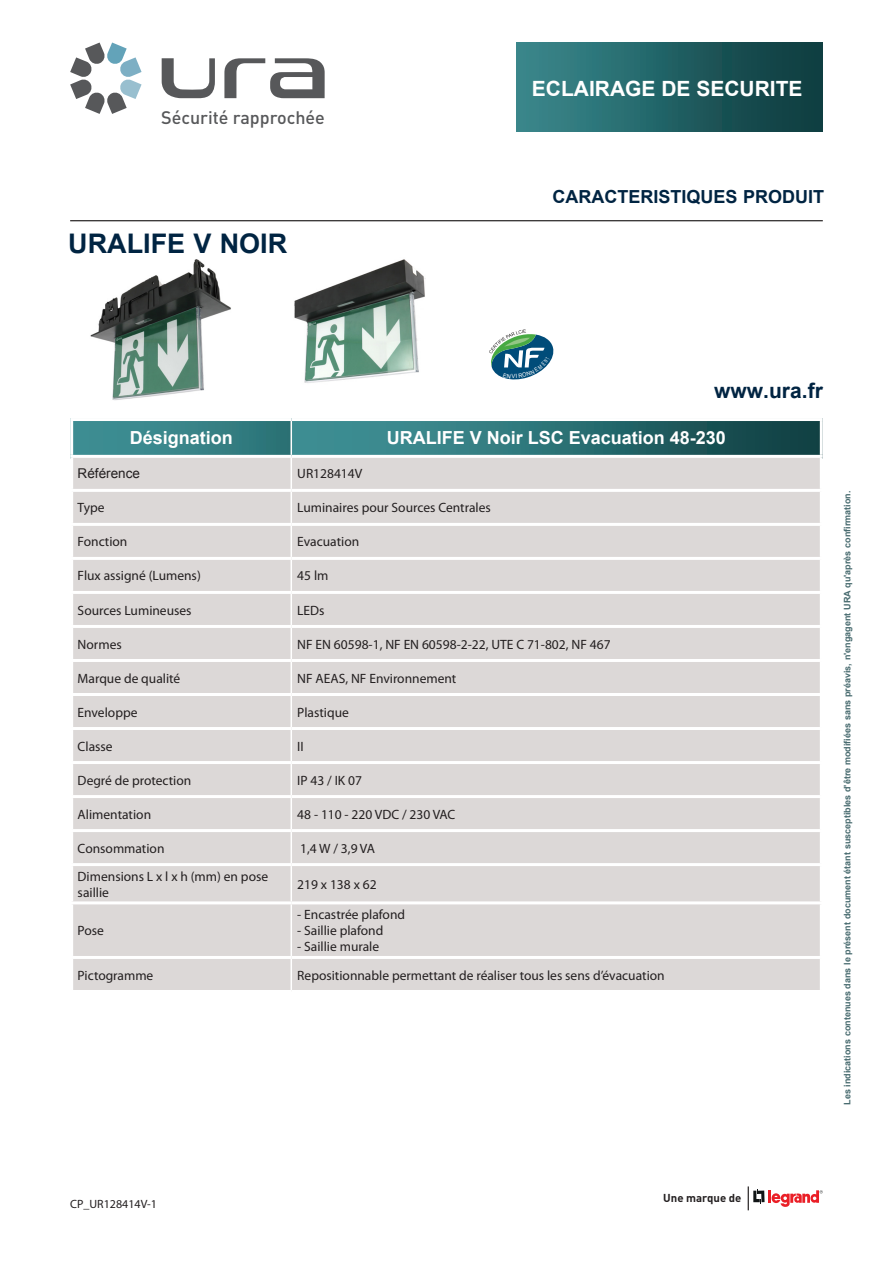
<style>
.page{position:relative;width:893px;height:1263px;background:#fff}
.page>*{position:absolute;margin:0;border:0;box-sizing:border-box;transform-origin:0 0}
.titre-produit{font:700 27px "Arial";color:#002442}
.Coordonnées{font:700 21px "Arial";color:#fff}
.Référence{font:700 21px "Arial";color:#002442}
.t1{font:700 18px "Arial";color:#fff}
.t2{font:700 18px "Arial";color:#002442}
.t3{font:500 17.85px "DIN Pro";color:#57585a}
.t4{font:13.5px/16.2px "Myriad Pro";color:#231f20}
.t5{font:13.5px "Arial";color:#231f20}
.pied-de-page-suite{font:12px "Myriad Pro";color:#231f20}
.t6{font:700 11.4px "DIN Pro";color:#231f20}
.t7{font:700 9px "Arial";color:#486b6f}
</style>
<div class="page">
<hr style="left:70px;top:220px;width:753px;height:1px;background:#231f20">
<svg style="left:748px;top:1186px;width:75px;height:24px"></svg>
<svg style="left:162px;top:58px;width:53px;height:40px"></svg>
<svg style="left:70px;top:43px;width:72px;height:71px"></svg>
<svg style="left:224px;top:58px;width:101px;height:40px"></svg>
<div style="left:517px;top:43px;width:306px;height:89px;background:linear-gradient(to right,#3a898e,#0b393c)"></div>
<img style="left:90px;top:260px;width:141px;height:140px">
<svg style="left:293px;top:421px;width:527px;height:34px;background:#2a6e71"></svg>
<svg style="left:73px;top:421px;width:218px;height:34px;background:#388388"></svg>
<div style="left:73px;top:458px;width:747px;height:532px;background:#dcd8d7"></div>
<hr style="left:291px;top:458px;width:1px;height:31px;background:#fff">
<hr style="left:291px;top:492px;width:1px;height:31px;background:#fff">
<hr style="left:291px;top:526px;width:1px;height:31px;background:#fff">
<hr style="left:291px;top:560px;width:1px;height:31px;background:#fff">
<hr style="left:291px;top:594px;width:1px;height:31px;background:#fff">
<hr style="left:291px;top:628px;width:1px;height:31px;background:#fff">
<hr style="left:291px;top:662px;width:1px;height:31px;background:#fff">
<hr style="left:291px;top:696px;width:1px;height:31px;background:#fff">
<hr style="left:291px;top:730px;width:1px;height:31px;background:#fff">
<hr style="left:291px;top:764px;width:1px;height:31px;background:#fff">
<hr style="left:291px;top:798px;width:1px;height:31px;background:#fff">
<hr style="left:291px;top:832px;width:1px;height:31px;background:#fff">
<hr style="left:291px;top:866px;width:1px;height:35px;background:#fff">
<hr style="left:291px;top:904px;width:1px;height:52px;background:#fff">
<hr style="left:291px;top:959px;width:1px;height:31px;background:#fff">
<hr style="left:70px;top:489px;width:221px;height:3px;background:#fff">
<hr style="left:291px;top:489px;width:532px;height:3px;background:#fff">
<hr style="left:70px;top:523px;width:221px;height:3px;background:#fff">
<hr style="left:291px;top:523px;width:532px;height:3px;background:#fff">
<hr style="left:70px;top:557px;width:221px;height:3px;background:#fff">
<hr style="left:291px;top:557px;width:532px;height:3px;background:#fff">
<hr style="left:70px;top:591px;width:221px;height:3px;background:#fff">
<hr style="left:291px;top:591px;width:532px;height:3px;background:#fff">
<hr style="left:70px;top:625px;width:221px;height:3px;background:#fff">
<hr style="left:291px;top:625px;width:532px;height:3px;background:#fff">
<hr style="left:70px;top:659px;width:221px;height:3px;background:#fff">
<hr style="left:291px;top:659px;width:532px;height:3px;background:#fff">
<hr style="left:70px;top:693px;width:221px;height:3px;background:#fff">
<hr style="left:291px;top:693px;width:532px;height:3px;background:#fff">
<hr style="left:70px;top:727px;width:221px;height:3px;background:#fff">
<hr style="left:291px;top:727px;width:532px;height:3px;background:#fff">
<hr style="left:70px;top:761px;width:221px;height:3px;background:#fff">
<hr style="left:291px;top:761px;width:532px;height:3px;background:#fff">
<hr style="left:70px;top:795px;width:221px;height:3px;background:#fff">
<hr style="left:291px;top:795px;width:532px;height:3px;background:#fff">
<hr style="left:70px;top:829px;width:221px;height:3px;background:#fff">
<hr style="left:291px;top:829px;width:532px;height:3px;background:#fff">
<hr style="left:70px;top:863px;width:221px;height:3px;background:#fff">
<hr style="left:291px;top:863px;width:532px;height:3px;background:#fff">
<hr style="left:70px;top:901px;width:221px;height:3px;background:#fff">
<hr style="left:291px;top:901px;width:532px;height:3px;background:#fff">
<hr style="left:70px;top:956px;width:221px;height:3px;background:#fff">
<hr style="left:291px;top:956px;width:532px;height:3px;background:#fff">
<img style="left:294px;top:259px;width:131px;height:124px">
<svg style="left:490px;top:329px;width:63px;height:51px"></svg>
<h3 class="t3" style="left:161px;top:103px;width:165px">Sécurité rapprochée</h3>
<p class="titre-produit" style="left:68px;top:226px;width:221px">URALIFE V NOIR</p>
<p class="Coordonnées" style="left:532px;top:74px;width:272px">ECLAIRAGE DE SECURITE</p>
<h3 class="t2" style="left:553px;top:185px;width:273px">CARACTERISTIQUES PRODUIT</h3>
<p class="Référence" style="left:714px;top:377px;width:110px">www.ura.fr</p>
<p class="t1" style="left:130px;top:426px;width:105px">Désignation</p>
<p class="t1" style="left:387px;top:426px;width:341px">URALIFE V Noir LSC Evacuation 48-230</p>
<p class="t5" style="left:78px;top:465px;width:64px">Référence</p>
<p class="t4" style="left:297px;top:466px;width:67px">UR128414V</p>
<p class="t4" style="left:78px;top:500px;width:28px">Type</p>
<p class="t4" style="left:297px;top:500px;width:195px">Luminaires pour Sources Centrales</p>
<p class="t4" style="left:78px;top:534px;width:51px">Fonction</p>
<p class="t4" style="left:297px;top:534px;width:63px">Evacuation</p>
<p class="t4" style="left:78px;top:568px;width:125px">Flux assigné (Lumens)</p>
<p class="t4" style="left:297px;top:568px;width:33px">45 lm</p>
<p class="t4" style="left:78px;top:602px;width:115px">Sources Lumineuses</p>
<p class="t4" style="left:297px;top:602px;width:29px">LEDs</p>
<p class="t4" style="left:78px;top:636px;width:46px">Normes</p>
<p class="t4" style="left:297px;top:636px;width:315px">NF EN 60598-1, NF EN 60598-2-22, UTE C 71-802, NF 467</p>
<p class="t4" style="left:78px;top:670px;width:104px">Marque de qualité</p>
<p class="t4" style="left:297px;top:670px;width:161px">NF AEAS, NF Environnement</p>
<p class="t4" style="left:78px;top:704px;width:61px">Enveloppe</p>
<p class="t4" style="left:297px;top:704px;width:53px">Plastique</p>
<p class="t4" style="left:78px;top:738px;width:36px">Classe</p>
<p class="t4" style="left:297px;top:738px;width:8px">II</p>
<p class="t4" style="left:78px;top:772px;width:115px">Degré de protection</p>
<p class="t4" style="left:297px;top:772px;width:66px">IP 43 / IK 07</p>
<p class="t4" style="left:78px;top:806px;width:75px">Alimentation</p>
<p class="t4" style="left:297px;top:806px;width:160px">48 - 110 - 220 VDC / 230 VAC</p>
<p class="t4" style="left:78px;top:840px;width:88px">Consommation</p>
<p class="t4" style="left:300px;top:840px;width:76px">1,4 W / 3,9 VA</p>
<p class="t4" style="left:78px;top:868px;width:192px">Dimensions L x l x h (mm) en pose saillie</p>
<p class="t4" style="left:297px;top:876px;width:81px">219 x 138 x 62</p>
<p class="t4" style="left:78px;top:923px;width:28px">Pose</p>
<p class="t4" style="left:297px;top:907px;width:109px">- Encastrée plafond</p>
<p class="t4" style="left:297px;top:923px;width:88px">- Saillie plafond</p>
<p class="t4" style="left:297px;top:939px;width:83px">- Saillie murale</p>
<p class="t4" style="left:78px;top:967px;width:77px">Pictogramme</p>
<p class="t4" style="left:297px;top:967px;width:369px">Repositionnable permettant de réaliser tous les sens d’évacuation</p>
<p class="t7" style="left:841px;top:1105px;width:616px;rotate:-90deg">Les indications contenues dans le présent document étant susceptibles d'être modifiées sans préavis, n'engagent URA qu'après confirmation.</p>
<p class="pied-de-page-suite" style="left:70px;top:1197px;width:88px">CP_UR128414V-1</p>
<p class="t6" style="left:663px;top:1188px;width:80px">Une marque de</p>
</div>
